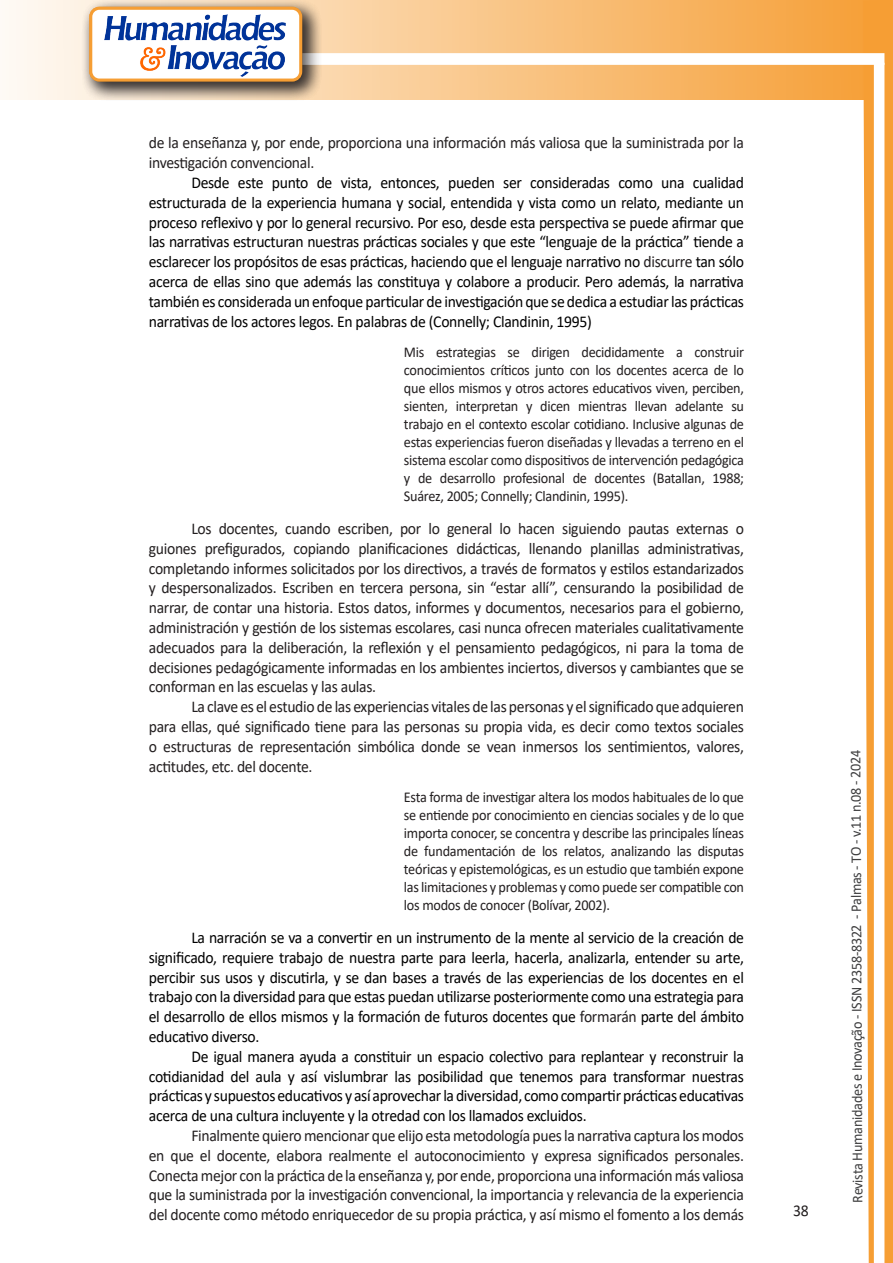
<style>
.page{position:relative;width:893px;height:1263px;background:#fff}
.page>*{position:absolute;margin:0;border:0;box-sizing:border-box;transform-origin:0 0}
.texto{font:16.5px/19.8px "Calibri";letter-spacing:-.02em;color:#231f20;text-align:justify;scale:.95 1}
.texto-2{font:16.5px/19.8px "Calibri";letter-spacing:-.02em;color:#000;text-align:justify;scale:.95 1}
.citacao{font:15px/18px "Calibri";letter-spacing:-.02em;color:#231f20;text-align:justify;scale:.95 1}
.t1{font:15px "Calibri";letter-spacing:-.025em;color:#3e3e3f;scale:.95 1}
.s1{color:#231f20}
</style>
<div class="page">
<svg style="left:5px;top:0;width:858px;height:100px;background:#f9c484"></svg>
<div style="left:302px;top:53px;width:582px;height:12px;background:#fff;border:2px solid #fff"></div>
<svg style="left:863px;top:0;width:30px;height:1263px"></svg>
<div style="left:81px;top:0;width:241px;height:102px;background:#231f20;opacity:.75"></div>
<div style="left:91px;top:8px;width:210px;height:72px;background:#fff;border-radius:9px"></div>
<img style="left:104px;top:14px;width:181px;height:62px">
<div style="left:89px;top:7px;width:213px;height:75px;border:3px solid #f69e34;border-radius:9px"></div>
<p class="texto" style="left:149px;top:133px;width:628px">de la enseñanza y, por ende, proporciona una información más valiosa que la suministrada por la investigación convencional.</p>
<p class="texto-2" style="left:149px;top:172px;width:628px;text-indent:43px">Desde este punto de vista, entonces, pueden ser consideradas como una cualidad estructurada de la experiencia humana y social, entendida y vista como un relato, mediante un proceso reflexivo y por lo general recursivo. Por eso, desde esta perspectiva se puede afirmar que las narrativas estructuran nuestras prácticas sociales y que este “lenguaje de la práctica” tiende a esclarecer los propósitos de esas prácticas, haciendo que el lenguaje narrativo no <span class="s1">discurre</span> tan sólo acerca de ellas sino que además las constituya y colabore a producir. Pero además, la narrativa también es considerada un enfoque particular de investigación que se dedica a estudiar las prácticas narrativas de los actores legos. En palabras de (Connelly; Clandinin, 1995)</p>
<p class="citacao" style="left:404px;top:343px;width:360px">Mis estrategias se dirigen decididamente a construir conocimientos críticos junto con los docentes acerca de lo que ellos mismos y otros actores educativos viven, perciben, sienten, interpretan y dicen mientras llevan adelante su trabajo en el contexto escolar cotidiano. Inclusive algunas de estas experiencias fueron diseñadas y llevadas a terreno en el sistema escolar como dispositivos de intervención pedagógica y de desarrollo profesional de docentes (Batallan, 1988; Suárez, 2005; Connelly; Clandinin, 1995).</p>
<p class="texto" style="left:149px;top:518px;width:628px;text-indent:43px">Los docentes, cuando escriben, por lo general lo hacen siguiendo pautas externas o guiones prefigurados, copiando planificaciones didácticas, llenando planillas administrativas, completando informes solicitados por los directivos, a través de formatos y estilos estandarizados y despersonalizados. Escriben en tercera persona, sin “estar allí”, censurando la posibilidad de narrar, de contar una historia. Estos datos, informes y documentos, necesarios para el gobierno, administración y gestión de los sistemas escolares, casi nunca ofrecen materiales cualitativamente adecuados para la deliberación, la reflexión y el pensamiento pedagógicos, ni para la toma de decisiones pedagógicamente informadas en los ambientes inciertos, diversos y cambiantes que se conforman en las escuelas y las aulas.</p>
<p class="texto" style="left:149px;top:696px;width:628px;text-indent:43px">La clave es el estudio de las experiencias vitales de las personas y el significado que adquieren para ellas, qué significado tiene para las personas su propia vida, es decir como textos sociales o estructuras de representación simbólica donde se vean inmersos los sentimientos, valores, actitudes, etc. del docente.</p>
<p class="citacao" style="left:404px;top:788px;width:360px">Esta forma de investigar altera los modos habituales de lo que se entiende por conocimiento en ciencias sociales y de lo que importa conocer, se concentra y describe las principales líneas de fundamentación de los relatos, analizando las disputas teóricas y epistemológicas, es un estudio que también expone las limitaciones y problemas y como puede ser compatible con los modos de conocer (Bolívar, 2002).</p>
<p class="texto-2" style="left:149px;top:927px;width:628px;text-indent:43px">La narración se va a convertir en un instrumento de la mente al servicio de la creación de significado, requiere trabajo de nuestra parte para leerla, hacerla, analizarla, entender su arte, percibir sus usos y discutirla, y se dan bases a través de las experiencias de los docentes en el trabajo con la diversidad para que estas puedan utilizarse posteriormente como una estrategia para el desarrollo de ellos mismos y la formación de futuros docentes que <span class="s1">formarán</span> parte del ámbito educativo diverso.</p>
<p class="texto-2" style="left:149px;top:1046px;width:628px;text-indent:43px">De igual manera ayuda a constituir un espacio colectivo para replantear y reconstruir la cotidianidad del aula y así vislumbrar las posibilidad que tenemos para transformar nuestras prácticas y supuestos educativos y así aprovechar la diversidad, como compartir prácticas educativas acerca de una cultura incluyente y la otredad con los llamados excluidos.</p>
<p class="texto" style="left:149px;top:1125px;width:628px;text-indent:43px">Finalmente quiero mencionar que elijo esta metodología pues la narrativa captura los modos en que el docente, elabora realmente el autoconocimiento y expresa significados personales.<br>Conecta mejor con la práctica de la enseñanza y, por ende, proporciona una información más valiosa que la suministrada por la investigación convencional, la importancia y relevancia de la experiencia del docente como método enriquecedor de su propia práctica, y así mismo el fomento a los demás</p>
<p class="texto" style="left:793px;top:1200px;width:18px">38</p>
<p class="t1" style="left:846px;top:1203px;width:478px;rotate:-90deg">Revista Humanidades e Inovação - ISSN 2358-8322 - Palmas - TO - v.11 n.08 - 2024</p>
</div>
